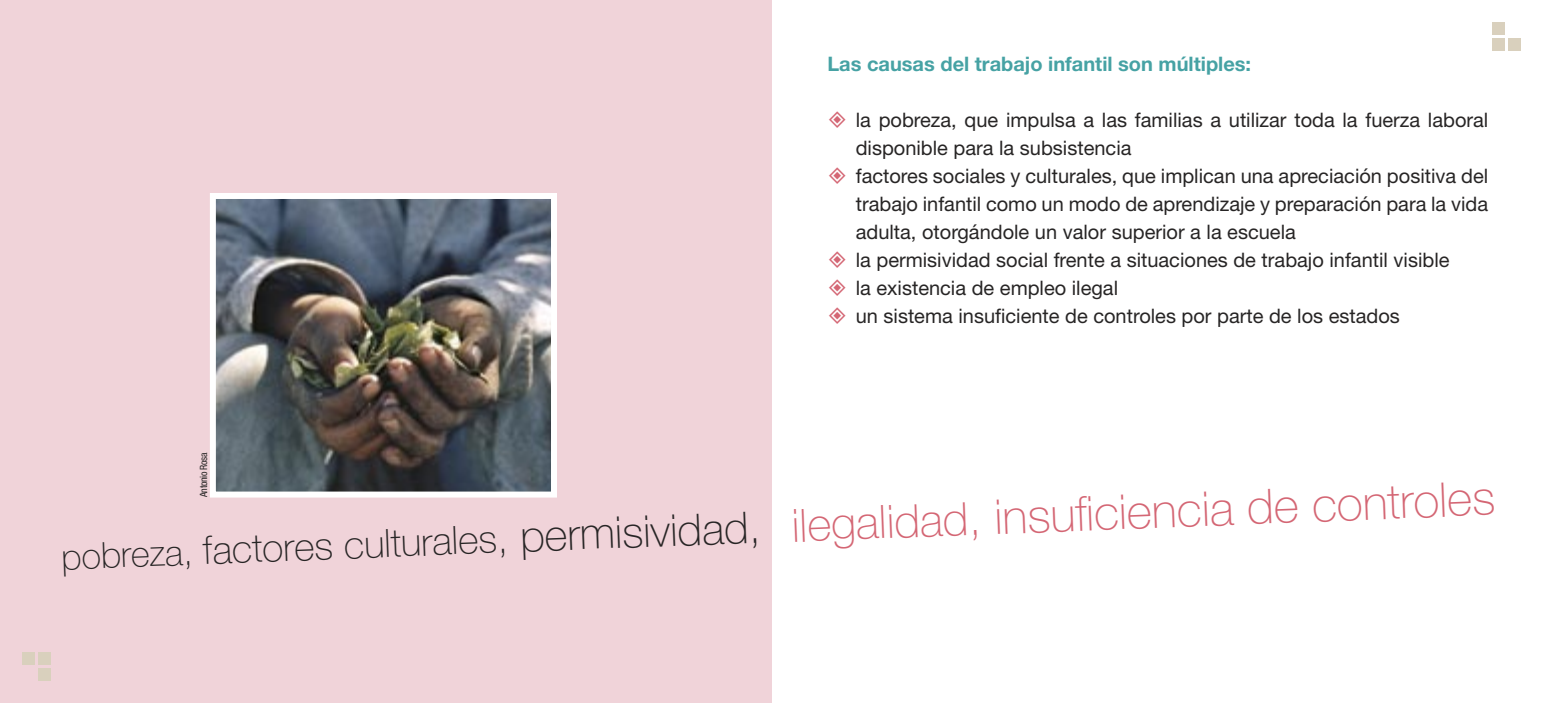
<style>
.page{position:relative;width:1543px;height:703px;background:#fff}
.page>*{position:absolute;margin:0;border:0;box-sizing:border-box;transform-origin:0 0}
.t1{font:100 48px "Helvetica Neue LT Std";color:#d46674}
.t2{font:100 39px "Helvetica Neue LT Std";color:#272525}
.t3{font:20px/28px "Helvetica Neue LT Std";color:#272525}
.t4{font:700 20px "Helvetica Neue LT Std";color:#46a2a4}
.t5{font:condensed 10px "Helvetica Neue LT Std";letter-spacing:-.03em;color:#272525}
.s1{color:#d46674}
.s2{font-size:36px}
.s3{font-size:44px}
.s4{font-size:46px}
</style>
<div class="page">
<div style="left:1491px;top:39px;width:12px;height:12px;background:#d9d0bd"></div>
<div style="left:1508px;top:39px;width:12px;height:12px;background:#d9d0bd"></div>
<div style="left:1491px;top:22px;width:12px;height:13px;background:#d9d0bd"></div>
<div style="left:0;top:0;width:771px;height:703px;background:#f0d3d9"></div>
<div style="left:39px;top:652px;width:12px;height:12px;background:#d9d0bd"></div>
<div style="left:22px;top:652px;width:12px;height:12px;background:#d9d0bd"></div>
<div style="left:39px;top:668px;width:12px;height:13px;background:#d9d0bd"></div>
<img style="left:217px;top:200px;width:333px;height:291px">
<div style="left:210px;top:193px;width:347px;height:305px;border:6px solid #fff"></div>
<p class="t4" style="left:827px;top:51px;width:425px">Las causas del trabajo infantil son múltiples:</p>
<p class="t3" style="left:855px;top:106px;width:634px;text-indent:-28px"><span class="s1">≤</span> la pobreza, que impulsa a las familias a utilizar toda la fuerza laboral disponible para la subsistencia</p>
<p class="t3" style="left:855px;top:162px;width:634px;text-align:justify;text-indent:-28px"><span class="s1">≤</span> factores sociales y culturales, que implican una apreciación positiva del trabajo infantil como un modo de aprendizaje y preparación para la vida adulta, otorgándole un valor superior a la escuela</p>
<p class="t3" style="left:827px;top:246px;width:623px"><span class="s1">≤</span> la permisividad social frente a situaciones de trabajo infantil visible</p>
<p class="t3" style="left:827px;top:274px;width:292px"><span class="s1">≤</span> la existencia de empleo ilegal</p>
<p class="t3" style="left:827px;top:302px;width:574px"><span class="s1">≤</span> un sistema insuficiente de controles por parte de los estados</p>
<p class="t5" style="left:198px;top:497px;width:47px;rotate:-90deg">Antonio Rosa</p>
<p class="t2" style="left:61px;top:532px;width:701px;rotate:-2deg"><span class="s2">pobreza,</span> factores culturales, <span class="s3">permisividad,</span></p>
<p class="t1" style="left:790px;top:496px;width:705px;rotate:-2deg"><span class="s4">ilegalidad,</span> insufi ciencia de controles</p>
</div>
